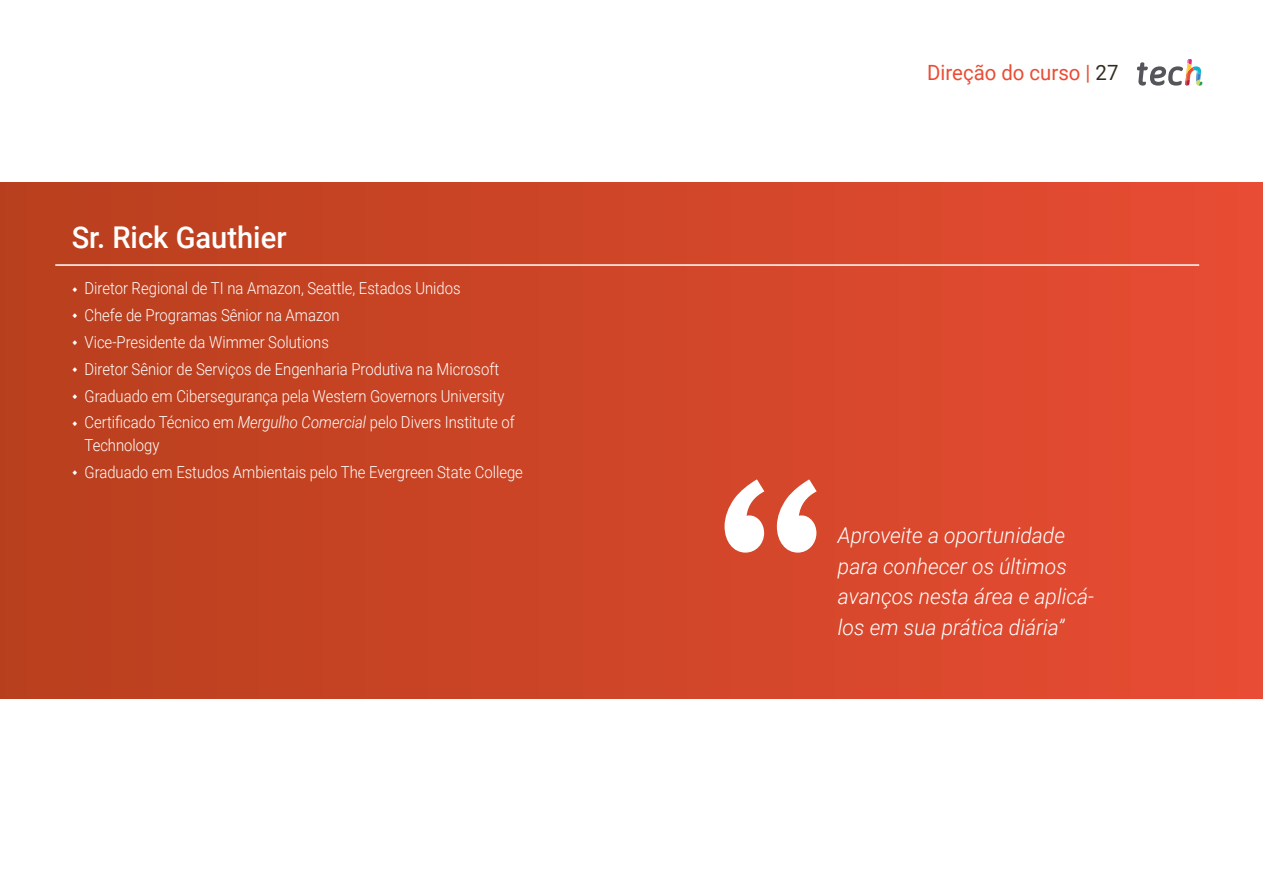
<style>
.page{position:relative;width:1263px;height:893px;background:#fff}
.page>*{position:absolute;margin:0;border:0;box-sizing:border-box;transform-origin:0 0}
.t1{font:500 30px "Roboto";color:#fff}
.t2{font:italic 300 21.75px/30.8px "Roboto";color:#fff}
.t3{font:21px "Roboto";color:#e94d35}
.t4{font:300 16.5px/26.7px "Roboto";color:#fff;scale:.9 1}
.s1{font-style:italic}
.s2{color:#312e20}
</style>
<div class="page">
<svg style="left:1137px;top:59px;width:65px;height:27px"></svg>
<div style="left:0;top:182px;width:1263px;height:516px;background:linear-gradient(to right,#b83f1d,#e84c33)"></div>
<hr style="left:55px;top:264px;width:1144px;height:2px;background:#fff">
<svg style="left:724px;top:479px;width:93px;height:74px"></svg>
<svg style="left:73px;top:287px;width:4px;height:5px"></svg>
<svg style="left:73px;top:314px;width:4px;height:5px"></svg>
<svg style="left:73px;top:340px;width:4px;height:5px"></svg>
<svg style="left:73px;top:367px;width:4px;height:5px"></svg>
<svg style="left:73px;top:394px;width:4px;height:5px"></svg>
<svg style="left:73px;top:421px;width:4px;height:5px"></svg>
<svg style="left:73px;top:470px;width:4px;height:5px"></svg>
<h1 class="t1" style="left:72px;top:216px;width:216px">Sr. Rick Gauthier</h1>
<p class="t4" style="left:85px;top:275px;width:480px">Diretor Regional de TI na Amazon, Seattle, Estados Unidos<br>Chefe de Programas Sênior na Amazon<br>Vice-Presidente da Wimmer Solutions<br>Diretor Sênior de Serviços de Engenharia Produtiva na Microsoft Graduado em Cibersegurança pela Western Governors University Certificado Técnico em <span class="s1">Mergulho Comercial</span> pelo Divers Institute of</p>
<p class="t4" style="left:85px;top:431px;width:489px">Technology<br>Graduado em Estudos Ambientais pelo The Evergreen State College</p>
<p class="t3" style="left:927px;top:57px;width:193px">Direção do curso | <span class="s2">27</span></p>
<h2 class="t2" style="left:838px;top:519px;width:258px">Aproveite a oportunidade para conhecer os últimos avanços nesta área e aplicá&shy;los em sua prática diária”</h2>
</div>
